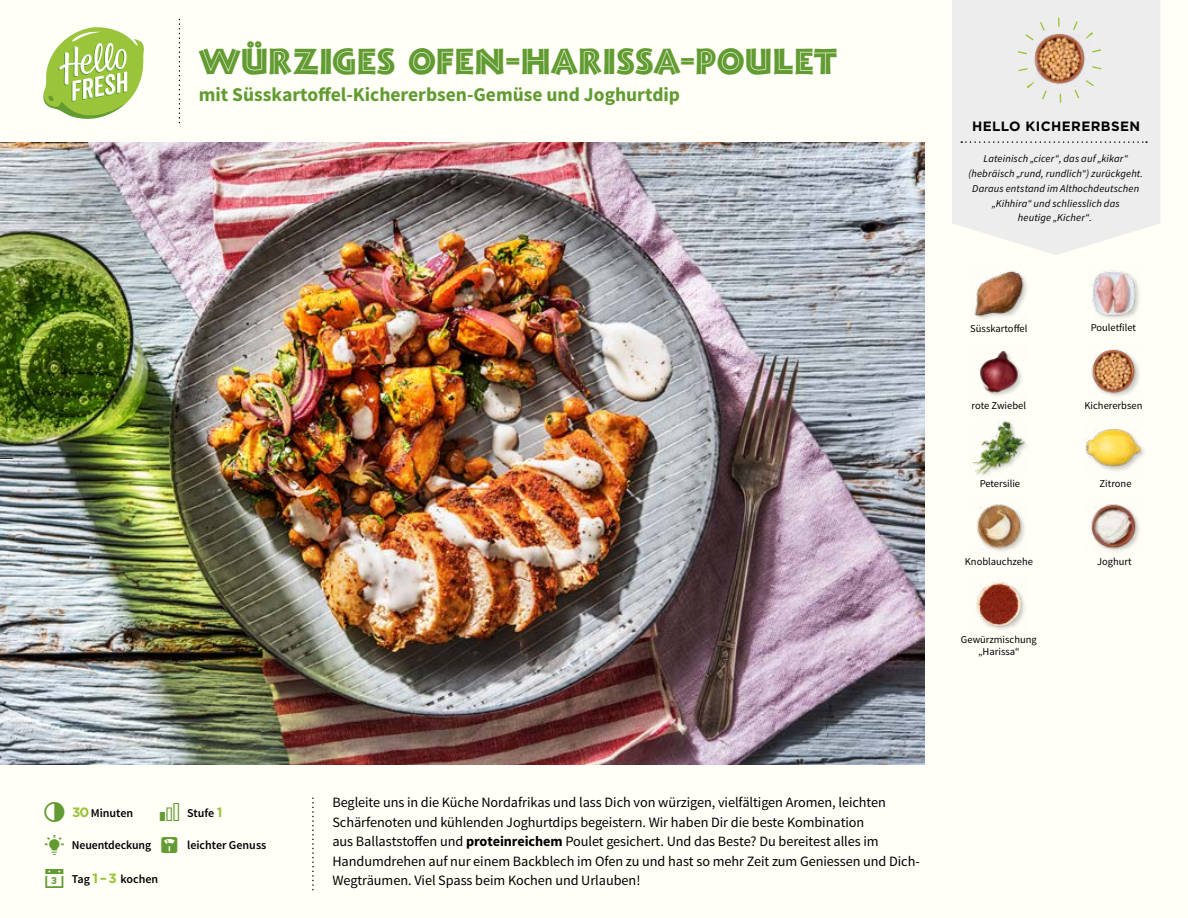
<style>
.page{position:relative;width:1188px;height:918px;background:#fffef7}
.page>*{position:absolute;margin:0;border:0;box-sizing:border-box;transform-origin:0 0}
.t1{font:36px "Tambor Inline";color:#619b31}
.t2{font:700 19.5px "Source Sans Pro";color:#619b31}
.t3{font:14.25px/19.5px "Source Sans Pro";letter-spacing:-.005em;color:#000}
.t4{font:700 13.5px "Gotham";letter-spacing:.03em;color:#000}
.t5{font:600 12px "Source Sans Pro";color:#000}
.t6{font:italic 10.5px/14.7px "Source Sans Pro";letter-spacing:.01em;color:#000;text-align:center}
.t7{font:10.5px/12px "Source Sans Pro";color:#000;text-align:center}
.s1{font-family:"Gotham";font-weight:700;font-size:13.5px;color:#9ac43a}
.s2{color:#619b31}
.s3{font-weight:700}
</style>
<div class="page">
<svg style="left:43px;top:27px;width:101px;height:92px"></svg>
<svg style="left:952px;top:0;width:208px;height:255px;background:#eeeeed"></svg>
<svg style="left:961px;top:141px;width:186px;height:2px"></svg>
<img style="left:1027px;top:25px;width:66px;height:66px">
<div style="left:1017px;top:18px;width:85px;height:85px;border:9px dashed #9ac43a;border-radius:50%"></div>
<img style="left:976px;top:582px;width:49px;height:48px">
<img style="left:976px;top:504px;width:49px;height:47px">
<img style="left:1090px;top:504px;width:49px;height:47px">
<div style="left:1085px;top:428px;width:62px;height:45px;background:#000;opacity:.2"></div>
<img style="left:1085px;top:428px;width:57px;height:45px">
<img style="left:972px;top:420px;width:54px;height:56px">
<img style="left:980px;top:351px;width:42px;height:45px">
<img style="left:1091px;top:349px;width:49px;height:47px">
<img style="left:1092px;top:270px;width:47px;height:49px">
<img style="left:974px;top:270px;width:53px;height:49px">
<img style="left:0;top:142px;width:925px;height:623px">
<svg style="left:0;top:458px;width:13px;height:2px"></svg>
<h1 class="t1" style="left:199px;top:38px;width:640px">WÜRZIGES OFEN-HARISSA-POULET</h1>
<h2 class="t2" style="left:199px;top:82px;width:483px">mit Süsskartoffel-Kichererbsen-Gemüse und Joghurtdip</h2>
<p class="t4" style="left:972px;top:117px;width:170px">HELLO KICHERERBSEN</p>
<p class="t6" style="left:968px;top:152px;width:176px">Lateinisch „cicer“, das auf „kikar“ (hebräisch „rund, rundlich“) zurückgeht.<br>Daraus entstand im Althochdeutschen „Kihhira“ und schliesslich das<br>heutige „Kicher“.</p>
<p class="t7" style="left:970px;top:322px;width:59px">Süsskartoffel</p>
<p class="t7" style="left:1091px;top:322px;width:47px">Pouletfilet</p>
<p class="t7" style="left:972px;top:400px;width:56px">rote Zwiebel</p>
<p class="t7" style="left:1085px;top:400px;width:59px">Kichererbsen</p>
<p class="t7" style="left:980px;top:478px;width:42px">Petersilie</p>
<p class="t7" style="left:1100px;top:478px;width:33px">Zitrone</p>
<p class="t7" style="left:965px;top:556px;width:70px">Knoblauchzehe</p>
<p class="t7" style="left:1097px;top:555px;width:36px">Joghurt</p>
<p class="t7" style="left:961px;top:633px;width:77px">Gewürzmischung „Harissa“</p>
<p class="t5" style="left:72px;top:805px;width:62px"><span class="s1">30</span> Minuten</p>
<p class="t5" style="left:187px;top:805px;width:37px">Stufe <span class="s1">1</span></p>
<p class="t5" style="left:72px;top:838px;width:81px">Neuentdeckung</p>
<p class="t5" style="left:187px;top:838px;width:81px">leichter Genuss</p>
<p class="t5" style="left:43px;top:871px;width:117px"><span class="s2">▪</span> Tag <span class="s1">1 –3</span> kochen</p>
<p class="t3" style="left:332px;top:793px;width:589px">Begleite uns in die Küche Nordafrikas und lass Dich von würzigen, vielfältigen Aromen, leichten Schärfenoten und kühlenden Joghurtdips begeistern. Wir haben Dir die beste Kombination<br>aus Ballaststoffen und <span class="s3">proteinreichem</span> Poulet gesichert. Und das Beste? Du bereitest alles im Handumdrehen auf nur einem Backblech im Ofen zu und hast so mehr Zeit zum Geniessen und Dich-Wegträumen. Viel Spass beim Kochen und Urlauben!</p>
</div>
